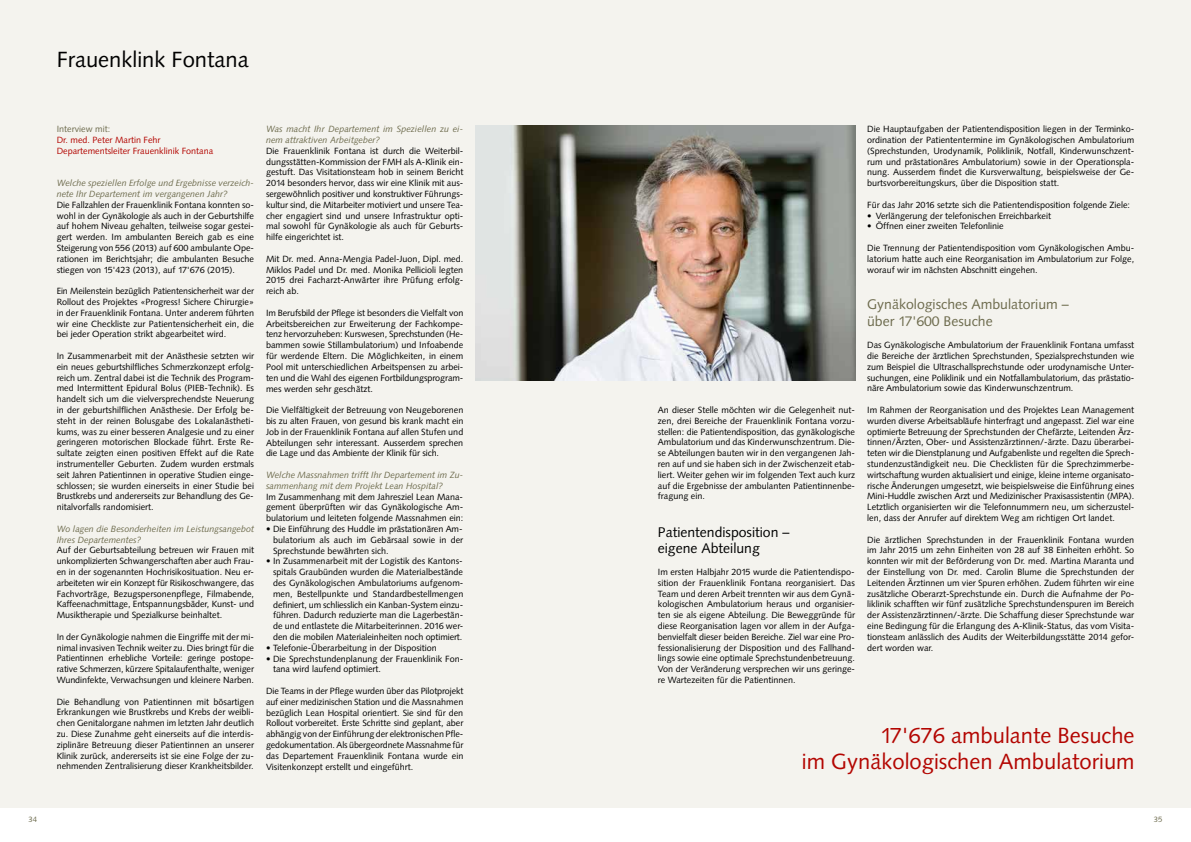
<style>
.page{position:relative;width:1191px;height:842px;background:#fff}
.page>*{position:absolute;margin:0;border:0;box-sizing:border-box;transform-origin:0 0}
.t1{font:22px/26.4px "Syntax";color:#b30501;text-align:right}
.t2{font:22px "Syntax";color:#000}
.t3{font:14px/16.8px "Syntax";color:#6d6b4d}
.t4{font:14px/16.8px "Syntax";color:#000}
.t5{font:9px/10.8px "Syntax";color:#000;text-align:justify}
.t6{font:italic 9px/10.8px "Syntax";color:#6d6b4d}
.t7{font:9px/10.8px "Syntax";color:#b30501}
.t8{font:9px "Syntax";color:#6d6b4d}
.t9{font:7.8px "Syntax";color:#6d6b4d}
</style>
<div class="page">
<div style="left:0;top:0;width:1191px;height:808px;background:#f4f3ee"></div>
<img style="left:475px;top:125px;width:380px;height:255px">
<h1 class="t2" style="left:57px;top:47px;width:193px">Frauenklink Fontana</h1>
<p class="t8" style="left:57px;top:124px;width:55px">Interview mit:</p>
<p class="t7" style="left:57px;top:134px;width:158px">Dr. med. Peter Martin Fehr<br>Departementsleiter Frauenklinik Fontana</p>
<p class="t6" style="left:57px;top:178px;width:199px">Welche speziellen Erfolge und Ergebnisse verzeich&shy;nete Ihr Departement im vergangenen Jahr?</p>
<p class="t5" style="left:57px;top:199px;width:199px">Die Fallzahlen der Frauenklinik Fontana konnten so&shy;wohl in der Gynäkologie als auch in der Geburtshilfe auf hohem Niveau gehalten, teilweise sogar gestei&shy;gert werden. Im ambulanten Bereich gab es eine Steigerung von 556 (2013) auf 600 ambulante Ope&shy;rationen im Berichtsjahr; die ambulanten Besuche stiegen von 15'423 (2013), auf 17'676 (2015).</p>
<p class="t5" style="left:57px;top:286px;width:199px">Ein Meilenstein bezüglich Patientensicherheit war der Rollout des Projektes «Progress! Sichere Chirurgie» in der Frauenklinik Fontana. Unter anderem führten wir eine Checkliste zur Patientensicherheit ein, die bei jeder Operation strikt abgearbeitet wird.</p>
<p class="t5" style="left:57px;top:350px;width:199px">In Zusammenarbeit mit der Anästhesie setzten wir ein neues geburtshilfliches Schmerzkonzept erfolg&shy;reich um. Zentral dabei ist die Technik des Program&shy;med Intermittent Epidural Bolus (PIEB-Technik). Es handelt sich um die vielversprechendste Neuerung in der geburtshilflichen Anästhesie. Der Erfolg be&shy;steht in der reinen Bolusgabe des Lokalanästheti&shy;kums, was zu einer besseren Analgesie und zu einer geringeren motorischen Blockade führt. Erste Re&shy;sultate zeigten einen positiven Effekt auf die Rate instrumenteller Geburten. Zudem wurden erstmals seit Jahren Patientinnen in operative Studien einge&shy;schlossen; sie wurden einerseits in einer Studie bei Brustkrebs und andererseits zur Behandlung des Ge&shy;nitalvorfalls randomisiert.</p>
<p class="t6" style="left:57px;top:523px;width:199px">Wo lagen die Besonderheiten im Leistungsangebot<br>Ihres Departementes?</p>
<p class="t5" style="left:57px;top:545px;width:199px">Auf der Geburtsabteilung betreuen wir Frauen mit unkomplizierten Schwangerschaften aber auch Frau&shy;en in der sogenannten Hochrisikosituation. Neu er&shy;arbeiteten wir ein Konzept für Risikoschwangere, das Fachvorträge, Bezugspersonenpflege, Filmabende, Kaffeenachmittage, Entspannungsbäder, Kunst- und Musiktherapie und Spezialkurse beinhaltet.</p>
<p class="t5" style="left:57px;top:631px;width:199px">In der Gynäkologie nahmen die Eingriffe mit der mi&shy;nimal invasiven Technik weiter zu. Dies bringt für die Patientinnen erhebliche Vorteile: geringe postope&shy;rative Schmerzen, kürzere Spitalaufenthalte, weniger Wundinfekte, Verwachsungen und kleinere Narben.</p>
<p class="t5" style="left:57px;top:696px;width:199px">Die Behandlung von Patientinnen mit bösartigen Erkrankungen wie Brustkrebs und Krebs der weibli&shy;chen Genitalorgane nahmen im letzten Jahr deutlich zu. Diese Zunahme geht einerseits auf die interdis&shy;ziplinäre Betreuung dieser Patientinnen an unserer Klinik zurück, andererseits ist sie eine Folge der zu&shy;nehmenden Zentralisierung dieser Krankheitsbilder.</p>
<p class="t6" style="left:266px;top:124px;width:199px">Was macht Ihr Departement im Speziellen zu ei&shy;nem attraktiven Arbeitgeber?</p>
<p class="t5" style="left:266px;top:145px;width:199px">Die Frauenklinik Fontana ist durch die Weiterbil&shy;dungsstätten-Kommission der FMH als A-Klinik ein&shy;gestuft. Das Visitationsteam hob in seinem Bericht 2014 besonders hervor, dass wir eine Klinik mit aus&shy;sergewöhnlich positiver und konstruktiver Führungs&shy;kultur sind, die Mitarbeiter motiviert und unsere Tea&shy;cher engagiert sind und unsere Infrastruktur opti&shy;mal sowohl für Gynäkologie als auch für Geburts&shy;hilfe eingerichtet ist.</p>
<p class="t5" style="left:266px;top:253px;width:199px">Mit Dr. med. Anna-Mengia Padel-Juon, Dipl. med.<br>Miklos Padel und Dr. med. Monika Pellicioli legten 2015 drei Facharzt-Anwärter ihre Prüfung erfolg&shy;reich ab.</p>
<p class="t5" style="left:266px;top:307px;width:199px">Im Berufsbild der Pflege ist besonders die Vielfalt von Arbeitsbereichen zur Erweiterung der Fachkompe&shy;tenz hervorzuheben: Kurswesen, Sprechstunden (He&shy;bammen sowie Stillambulatorium) und Infoabende für werdende Eltern. Die Möglichkeiten, in einem Pool mit unterschiedlichen Arbeitspensen zu arbei&shy;ten und die Wahl des eigenen Fortbildungsprogram&shy;mes werden sehr geschätzt.</p>
<p class="t5" style="left:266px;top:405px;width:199px">Die Vielfältigkeit der Betreuung von Neugeborenen bis zu alten Frauen, von gesund bis krank macht ein Job in der Frauenklinik Fontana auf allen Stufen und Abteilungen sehr interessant. Ausserdem sprechen die Lage und das Ambiente der Klinik für sich.</p>
<p class="t6" style="left:266px;top:469px;width:199px">Welche Massnahmen trifft Ihr Departement im Zu&shy;sammenhang mit dem Projekt Lean Hospital?</p>
<p class="t5" style="left:266px;top:491px;width:199px">Im Zusammenhang mit dem Jahresziel Lean Mana&shy;gement überprüften wir das Gynäkologische Am&shy;bulatorium und leiteten folgende Massnahmen ein:</p>
<p class="t5" style="left:273px;top:523px;width:192px;text-indent:-7px">• Die Einführung des Huddle im prästationären Am&shy;bulatorium als auch im Gebärsaal sowie in der Sprechstunde bewährten sich.</p>
<p class="t5" style="left:273px;top:556px;width:192px;text-indent:-7px">• In Zusammenarbeit mit der Logistik des Kantons&shy;spitals Graubünden wurden die Materialbestände des Gynäkologischen Ambulatoriums aufgenom&shy;men, Bestellpunkte und Standardbestellmengen definiert, um schliesslich ein Kanban-System einzu&shy;führen. Dadurch reduzierte man die Lagerbestän&shy;de und entlastete die Mitarbeiterinnen. 2016 wer&shy;den die mobilen Materialeinheiten noch optimiert.</p>
<p class="t5" style="left:266px;top:642px;width:172px">• Telefonie-Überarbeitung in der Disposition</p>
<p class="t5" style="left:273px;top:653px;width:192px;text-indent:-7px">• Die Sprechstundenplanung der Frauenklinik Fon&shy;tana wird laufend optimiert.</p>
<p class="t5" style="left:266px;top:685px;width:199px">Die Teams in der Pflege wurden über das Pilotprojekt auf einer medizinischen Station und die Massnahmen bezüglich Lean Hospital orientiert. Sie sind für den Rollout vorbereitet. Erste Schritte sind geplant, aber abhängig von der Einführung der elektronischen Pfle&shy;gedokumentation. Als übergeordnete Massnahme für das Departement Frauenklinik Fontana wurde ein Visitenkonzept erstellt und eingeführt.</p>
<p class="t5" style="left:658px;top:404px;width:199px">An dieser Stelle möchten wir die Gelegenheit nut&shy;zen, drei Bereiche der Frauenklinik Fontana vorzu&shy;stellen: die Patientendisposition, das gynäkologische Ambulatorium und das Kinderwunschzentrum. Die&shy;se Abteilungen bauten wir in den vergangenen Jah&shy;ren auf und sie haben sich in der Zwischenzeit etab&shy;liert. Weiter gehen wir im folgenden Text auch kurz auf die Ergebnisse der ambulanten Patientinnenbe&shy;fragung ein.</p>
<h2 class="t4" style="left:658px;top:523px;width:133px">Patientendisposition – eigene Abteilung</h2>
<p class="t5" style="left:658px;top:566px;width:199px">Im ersten Halbjahr 2015 wurde die Patientendispo&shy;sition der Frauenklinik Fontana reorganisiert. Das Team und deren Arbeit trennten wir aus dem Gynä&shy;kologischen Ambulatorium heraus und organisier&shy;ten sie als eigene Abteilung. Die Beweggründe für diese Reorganisation lagen vor allem in der Aufga&shy;benvielfalt dieser beiden Bereiche. Ziel war eine Pro&shy;fessionalisierung der Disposition und des Fallhand&shy;lings sowie eine optimale Sprechstundenbetreuung.<br>Von der Veränderung versprechen wir uns geringe&shy;re Wartezeiten für die Patientinnen.</p>
<p class="t5" style="left:867px;top:124px;width:268px">Die Hauptaufgaben der Patientendisposition liegen in der Terminko&shy;ordination der Patiententermine im Gynäkologischen Ambulatorium (Sprechstunden, Urodynamik, Poliklinik, Notfall, Kinderwunschzent&shy;rum und prästationäres Ambulatorium) sowie in der Operationspla&shy;nung. Ausserdem findet die Kursverwaltung, beispielsweise der Ge&shy;burtsvorbereitungskurs, über die Disposition statt.</p>
<p class="t5" style="left:867px;top:199px;width:264px">Für das Jahr 2016 setzte sich die Patientendisposition folgende Ziele:</p>
<p class="t5" style="left:867px;top:210px;width:185px">• Verlängerung der telefonischen Erreichbarkeit</p>
<p class="t5" style="left:867px;top:221px;width:138px">• Öffnen einer zweiten Telefonlinie</p>
<p class="t5" style="left:867px;top:242px;width:269px">Die Trennung der Patientendisposition vom Gynäkologischen Ambu&shy;latorium hatte auch eine Reorganisation im Ambulatorium zur Folge, worauf wir im nächsten Abschnitt eingehen.</p>
<h2 class="t3" style="left:867px;top:296px;width:203px">Gynäkologisches Ambulatorium – über 17'600 Besuche</h2>
<p class="t5" style="left:867px;top:340px;width:269px">Das Gynäkologische Ambulatorium der Frauenklinik Fontana umfasst die Bereiche der ärztlichen Sprechstunden, Spezialsprechstunden wie zum Beispiel die Ultraschallsprechstunde oder urodynamische Unter&shy;suchungen, eine Poliklinik und ein Notfallambulatorium, das prästatio&shy;näre Ambulatorium sowie das Kinderwunschzentrum.</p>
<p class="t5" style="left:867px;top:404px;width:269px">Im Rahmen der Reorganisation und des Projektes Lean Management wurden diverse Arbeitsabläufe hinterfragt und angepasst. Ziel war eine optimierte Betreuung der Sprechstunden der Chefärzte, Leitenden Ärz&shy;tinnen/Ärzten, Ober- und Assistenzärztinnen/-ärzte. Dazu überarbei&shy;teten wir die Dienstplanung und Aufgabenliste und regelten die Sprech&shy;stundenzuständigkeit neu. Die Checklisten für die Sprechzimmerbe&shy;wirtschaftung wurden aktualisiert und einige, kleine interne organisato&shy;rische Änderungen umgesetzt, wie beispielsweise die Einführung eines Mini-Huddle zwischen Arzt und Medizinischer Praxisassistentin (MPA).<br>Letztlich organisierten wir die Telefonnummern neu, um sicherzustel&shy;len, dass der Anrufer auf direktem Weg am richtigen Ort landet.</p>
<p class="t5" style="left:867px;top:534px;width:269px">Die ärztlichen Sprechstunden in der Frauenklinik Fontana wurden im Jahr 2015 um zehn Einheiten von 28 auf 38 Einheiten erhöht. So konnten wir mit der Beförderung von Dr. med. Martina Maranta und der Einstellung von Dr. med. Carolin Blume die Sprechstunden der Leitenden Ärztinnen um vier Spuren erhöhen. Zudem führten wir eine zusätzliche Oberarzt-Sprechstunde ein. Durch die Aufnahme der Po&shy;liklinik schafften wir fünf zusätzliche Sprechstundenspuren im Bereich der Assistenzärztinnen/-ärzte. Die Schaffung dieser Sprechstunde war eine Bedingung für die Erlangung des A-Klinik-Status, das vom Visita&shy;tionsteam anlässlich des Audits der Weiterbildungsstätte 2014 gefor&shy;dert worden war.</p>
<h1 class="t1" style="left:802px;top:722px;width:334px">17'676 ambulante Besuche<br>im Gynäkologischen Ambulatorium</h1>
<p class="t9" style="left:28px;top:815px;width:10px">34</p>
<p class="t9" style="left:1154px;top:815px;width:10px">35</p>
</div>
